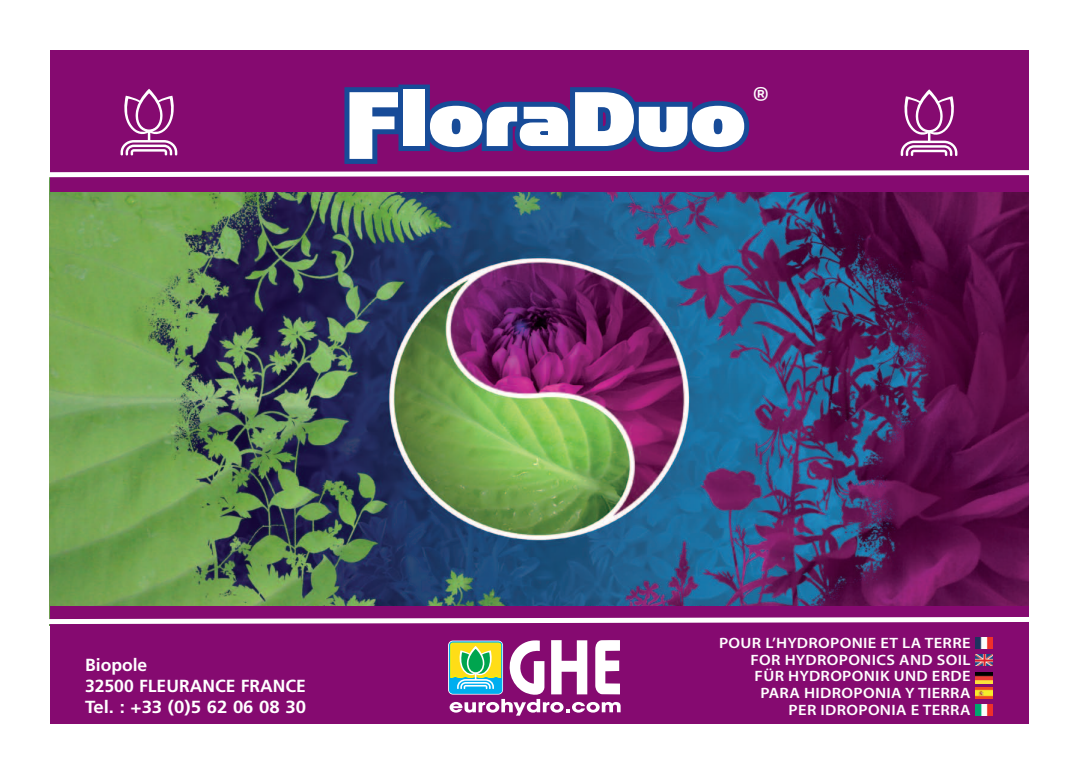
<style>
.page{position:relative;width:1078px;height:773px;background:#fff}
.page>*{position:absolute;margin:0;border:0;box-sizing:border-box;transform-origin:0 0}
.t1{font:87.5px "Simian Display Gorilla Alt";color:#fff}
.t2{font:32.5px "Simian Display Orangutan";color:#fff}
.t3{font:700 17.5px/21px "Frutiger";color:#fff}
.t4{font:600 15px/16.8px "Myriad Pro";letter-spacing:.02em;color:#fff;text-align:right;scale:1.1 1}
</style>
<div class="page">
<img style="left:50px;top:191px;width:978px;height:415px">
<div style="left:50px;top:50px;width:978px;height:141px;background:#850a70"></div>
<svg style="left:49px;top:82px;width:980px;height:98px"></svg>
<div style="left:50px;top:606px;width:978px;height:117px;background:#850a70"></div>
<img style="left:975px;top:672px;width:16px;height:11px">
<img style="left:975px;top:687px;width:16px;height:11px">
<img style="left:975px;top:704px;width:16px;height:11px">
<img style="left:975px;top:654px;width:17px;height:11px">
<img style="left:975px;top:637px;width:16px;height:11px">
<svg style="left:49px;top:614px;width:980px;height:12px"></svg>
<svg style="left:448px;top:640px;width:172px;height:75px"></svg>
<h1 class="t1" style="left:345px;top:69px;width:402px">FloraDuo</h1>
<h2 class="t2" style="left:752px;top:83px;width:18px">®</h2>
<p class="t3" style="left:85px;top:654px;width:223px">Biopole<br>32500 FLEURANCE FRANCE<br>Tel. : +33 (0)5 62 06 08 30</p>
<p class="t4" style="left:719px;top:633px;width:230px">POUR L’HYDROPONIE ET LA TERRE<br>FOR HYDROPONICS AND SOIL<br>FÜR HYDROPONIK UND ERDE<br>PARA HIDROPONIA Y TIERRA<br>PER IDROPONIA E TERRA</p>
</div>
